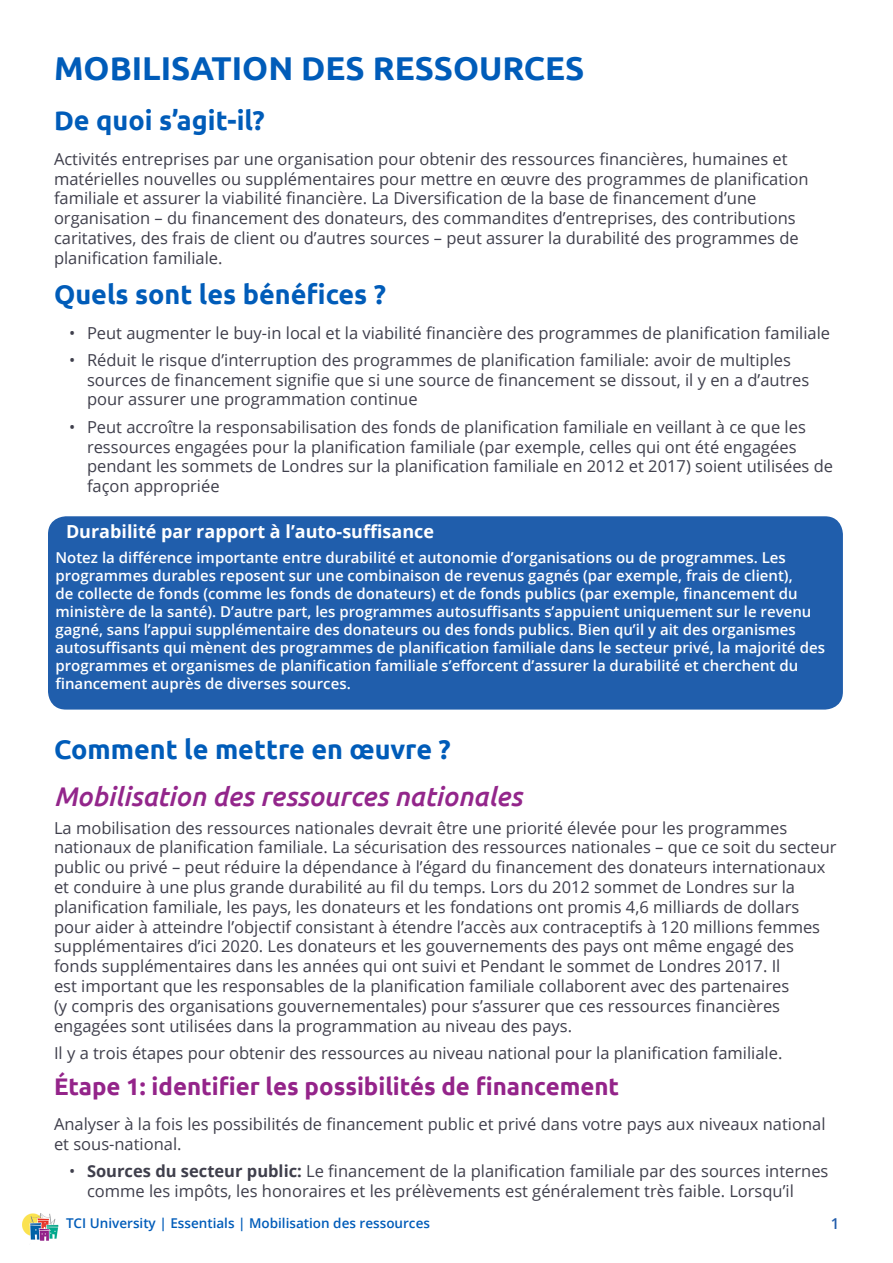
<style>
.page{position:relative;width:893px;height:1263px;background:#fff}
.page>*{position:absolute;margin:0;border:0;box-sizing:border-box;transform-origin:0 0}
.H1_-_Title{font:700 33px "Ubuntu";color:#005cb9}
.H2_Big_Blue{font:700 27px "Ubuntu";color:#005cb9}
.Normal_text{font:italic 500 27px "Ubuntu";color:#93268b}
.H3_Purple{font:700 24px "Ubuntu";color:#94248a}
.Box_Text_Title{font:700 18px "Open Sans";color:#fff}
.Normal_text-2{font:16.5px/19.8px "Open Sans";color:#3f3f4c}
.Box_Text{font:600 15px/18px "Open Sans";color:#fff}
.t1{font:600 15px "Open Sans";color:#245eac}
.t2{font:600 13.5px "Open Sans";color:#005cb9}
.s1{font-weight:700}
</style>
<div class="page">
<img style="left:23px;top:1214px;width:35px;height:27px">
<div style="left:48px;top:516px;width:795px;height:194px;background:#205eac;border-radius:18px"></div>
<p class="H1_-_Title" style="left:54px;top:48px;width:532px">MOBILISATION DES RESSOURCES</p>
<p class="H2_Big_Blue" style="left:54px;top:104px;width:212px">De quoi s’agit-il?</p>
<p class="Normal_text-2" style="left:54px;top:148px;width:756px">Activités entreprises par une organisation pour obtenir des ressources financières, humaines et matérielles nouvelles ou supplémentaires pour mettre en œuvre des programmes de planification familiale et assurer la viabilité financière. La Diversification de la base de financement d’une organisation – du financement des donateurs, des commandites d’entreprises, des contributions caritatives, des frais de client ou d’autres sources – peut assurer la durabilité des programmes de planification familiale.</p>
<p class="H2_Big_Blue" style="left:54px;top:278px;width:334px">Quels sont les bénéfices ?</p>
<p class="Normal_text-2" style="left:69px;top:322px;width:763px">• Peut augmenter le buy-in local et la viabilité financière des programmes de planification familiale</p>
<p class="Normal_text-2" style="left:87px;top:349px;width:724px;text-indent:-18px">• Réduit le risque d’interruption des programmes de planification familiale: avoir de multiples sources de financement signifie que si une source de financement se dissout, il y en a d’autres pour assurer une programmation continue</p>
<p class="Normal_text-2" style="left:87px;top:416px;width:748px;text-indent:-18px">• Peut accroître la responsabilisation des fonds de planification familiale en veillant à ce que les ressources engagées pour la planification familiale (par exemple, celles qui ont été engagées pendant les sommets de Londres sur la planification familiale en 2012 et 2017) soient utilisées de façon appropriée</p>
<p class="Box_Text_Title" style="left:66px;top:518px;width:370px">Durabilité par rapport à l’auto-suffisance</p>
<p class="Box_Text" style="left:56px;top:548px;width:771px">Notez la différence importante entre durabilité et autonomie d’organisations ou de programmes. Les programmes durables reposent sur une combinaison de revenus gagnés (par exemple, frais de client),<br>de collecte de fonds (comme les fonds de donateurs) et de fonds publics (par exemple, financement du ministère de la santé). D’autre part, les programmes autosuffisants s’appuient uniquement sur le revenu gagné, sans l’appui supplémentaire des donateurs ou des fonds publics. Bien qu’il y ait des organismes autosuffisants qui mènent des programmes de planification familiale dans le secteur privé, la majorité des programmes et organismes de planification familiale s’efforcent d’assurer la durabilité et cherchent du financement auprès de diverses sources.</p>
<p class="H2_Big_Blue" style="left:54px;top:733px;width:398px">Comment le mettre en œuvre ?</p>
<p class="Normal_text" style="left:54px;top:780px;width:470px">Mobilisation des ressources nationales</p>
<p class="Normal_text-2" style="left:54px;top:817px;width:784px">La mobilisation des ressources nationales devrait être une priorité élevée pour les programmes nationaux de planification familiale. La sécurisation des ressources nationales – que ce soit du secteur public ou privé – peut réduire la dépendance à l’égard du financement des donateurs internationaux et conduire à une plus grande durabilité au fil du temps. Lors du 2012 sommet de Londres sur la planification familiale, les pays, les donateurs et les fondations ont promis 4,6 milliards de dollars pour aider à atteindre l’objectif consistant à étendre l’accès aux contraceptifs à 120 millions femmes supplémentaires d’ici 2020. Les donateurs et les gouvernements des pays ont même engagé des fonds supplémentaires dans les années qui ont suivi et Pendant le sommet de Londres 2017. Il<br>est important que les responsables de la planification familiale collaborent avec des partenaires<br>(y compris des organisations gouvernementales) pour s’assurer que ces ressources financières engagées sont utilisées dans la programmation au niveau des pays.</p>
<p class="Normal_text-2" style="left:54px;top:1042px;width:730px">Il y a trois étapes pour obtenir des ressources au niveau national pour la planification familiale.</p>
<p class="H3_Purple" style="left:54px;top:1072px;width:567px">Étape 1: identifier les possibilités de financement</p>
<p class="Normal_text-2" style="left:54px;top:1114px;width:773px">Analyser à la fois les possibilités de financement public et privé dans votre pays aux niveaux national et sous-national.</p>
<p class="Normal_text-2" style="left:87px;top:1161px;width:743px;text-indent:-18px">• <span class="s1">Sources du secteur public:</span> Le financement de la planification familiale par des sources internes comme les impôts, les honoraires et les prélèvements est généralement très faible. Lorsqu’il</p>
<p class="t2" style="left:66px;top:1213px;width:365px">TCI University | Essentials | Mobilisation des ressources</p>
<p class="t1" style="left:831px;top:1214px;width:10px">1</p>
</div>
